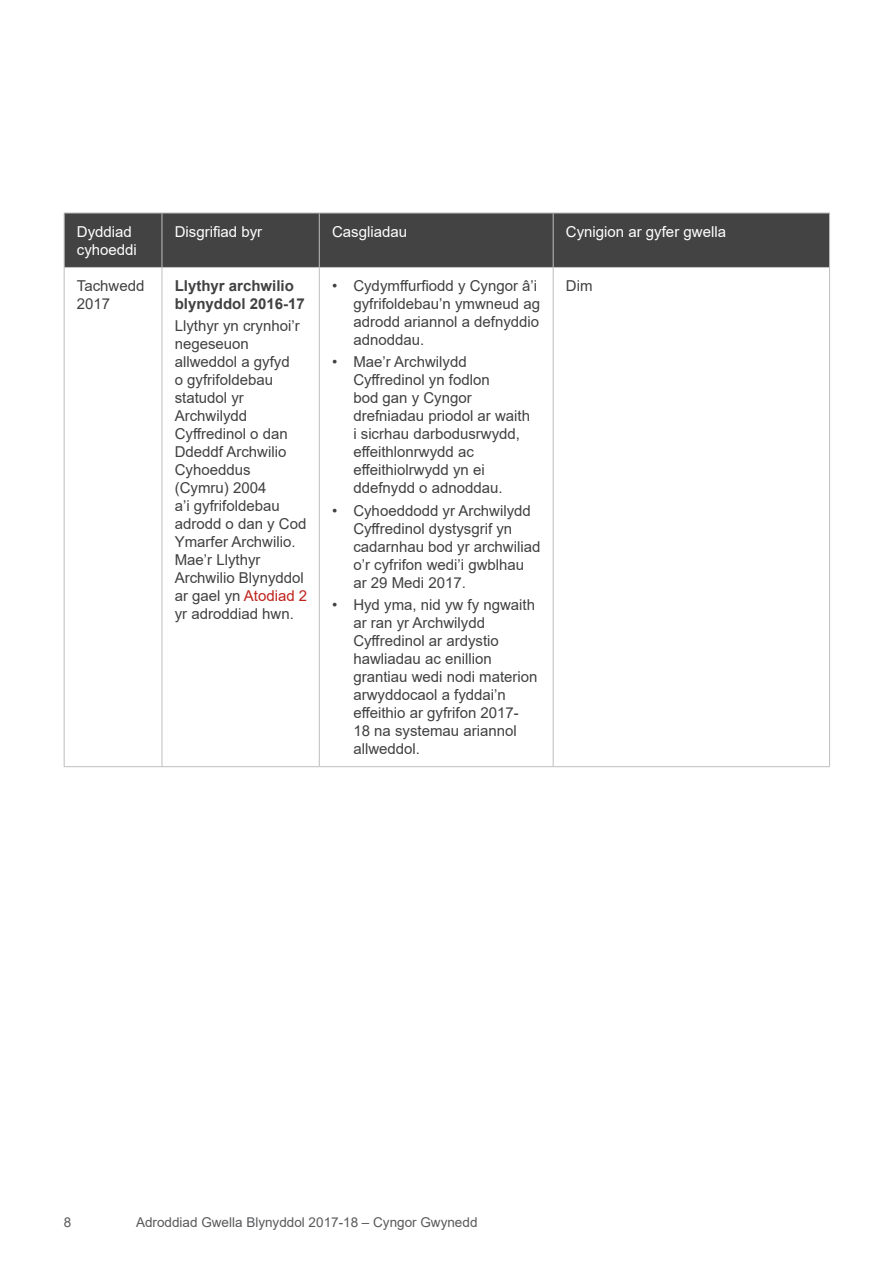
<style>
.page{position:relative;width:893px;height:1263px;background:#fff}
.page>*{position:absolute;margin:0;border:0;box-sizing:border-box;transform-origin:0 0}
.t1{font:15px/18px "Arial";color:#414042}
.t2{font:15px/18px "Arial";color:#fff}
.t3{font:700 15px/18px "Arial";color:#414042}
.t4{font:13.5px "Arial";color:#58595b}
.s1{color:#bf231b}
</style>
<div class="page">
<div style="left:65px;top:214px;width:764px;height:53px;background:#434343"></div>
<hr style="left:64px;top:213px;width:98px;height:1px;background:#bcbec0">
<hr style="left:64px;top:213px;width:1px;height:54px;background:#bcbec0">
<hr style="left:162px;top:213px;width:157px;height:1px;background:#bcbec0">
<hr style="left:162px;top:213px;width:1px;height:54px;background:#bcbec0">
<hr style="left:319px;top:213px;width:234px;height:1px;background:#bcbec0">
<hr style="left:319px;top:213px;width:1px;height:54px;background:#bcbec0">
<hr style="left:553px;top:213px;width:277px;height:1px;background:#bcbec0">
<hr style="left:553px;top:213px;width:1px;height:54px;background:#bcbec0">
<hr style="left:829px;top:213px;width:1px;height:54px;background:#bcbec0">
<hr style="left:64px;top:267px;width:98px;height:1px;background:#bcbec0">
<hr style="left:64px;top:268px;width:1px;height:498px;background:#bcbec0">
<hr style="left:162px;top:267px;width:157px;height:1px;background:#bcbec0">
<hr style="left:162px;top:268px;width:1px;height:498px;background:#bcbec0">
<hr style="left:319px;top:267px;width:234px;height:1px;background:#bcbec0">
<hr style="left:319px;top:268px;width:1px;height:498px;background:#bcbec0">
<hr style="left:553px;top:267px;width:277px;height:1px;background:#bcbec0">
<hr style="left:553px;top:268px;width:1px;height:498px;background:#bcbec0">
<hr style="left:829px;top:268px;width:1px;height:498px;background:#bcbec0">
<hr style="left:64px;top:766px;width:98px;height:1px;background:#bcbec0">
<hr style="left:162px;top:766px;width:157px;height:1px;background:#bcbec0">
<hr style="left:319px;top:766px;width:234px;height:1px;background:#bcbec0">
<hr style="left:553px;top:766px;width:277px;height:1px;background:#bcbec0">
<p class="t2" style="left:77px;top:222px;width:62px">Dyddiad cyhoeddi</p>
<p class="t2" style="left:175px;top:222px;width:89px">Disgrifiad byr</p>
<p class="t2" style="left:332px;top:222px;width:77px">Casgliadau</p>
<p class="t2" style="left:566px;top:222px;width:162px">Cynigion ar gyfer gwella</p>
<p class="t1" style="left:77px;top:277px;width:69px">Tachwedd<br>2017</p>
<p class="t3" style="left:175px;top:277px;width:132px">Llythyr archwilio blynyddol 2016-17</p>
<p class="t1" style="left:175px;top:317px;width:134px">Llythyr yn crynhoi’r negeseuon allweddol a gyfyd<br>o gyfrifoldebau statudol yr<br>Archwilydd<br>Cyffredinol o dan<br>Ddeddf Archwilio<br>Cyhoeddus (Cymru) 2004<br>a’i gyfrifoldebau adrodd o dan y Cod<br>Ymarfer Archwilio.<br>Mae’r Llythyr<br>Archwilio Blynyddol ar gael yn <span class="s1">Atodiad 2 </span>yr adroddiad hwn.</p>
<p class="t1" style="left:353px;top:277px;width:188px;text-indent:-21px">• Cydymffurfiodd y Cyngor â’i gyfrifoldebau’n ymwneud ag adrodd ariannol a defnyddio adnoddau.</p>
<p class="t1" style="left:353px;top:353px;width:178px;text-indent:-21px">• Mae’r Archwilydd<br>Cyffredinol yn fodlon<br>bod gan y Cyngor drefniadau priodol ar waith i sicrhau darbodusrwydd, effeithlonrwydd ac effeithiolrwydd yn ei ddefnydd o adnoddau.</p>
<p class="t1" style="left:353px;top:501px;width:189px;text-indent:-21px">• Cyhoeddodd yr Archwilydd<br>Cyffredinol dystysgrif yn cadarnhau bod yr archwiliad o’r cyfrifon wedi’i gwblhau ar 29 Medi 2017.</p>
<p class="t1" style="left:353px;top:595px;width:186px;text-indent:-21px">• Hyd yma, nid yw fy ngwaith ar ran yr Archwilydd<br>Cyffredinol ar ardystio hawliadau ac enillion grantiau wedi nodi materion arwyddocaol a fyddai’n effeithio ar gyfrifon 2017-<br>18 na systemau ariannol allweddol.</p>
<p class="t1" style="left:566px;top:277px;width:28px">Dim</p>
<p class="t4" style="left:64px;top:1213px;width:9px">8</p>
<p class="t4" style="left:136px;top:1213px;width:343px">Adroddiad Gwella Blynyddol 2017-18 – Cyngor Gwynedd</p>
</div>
